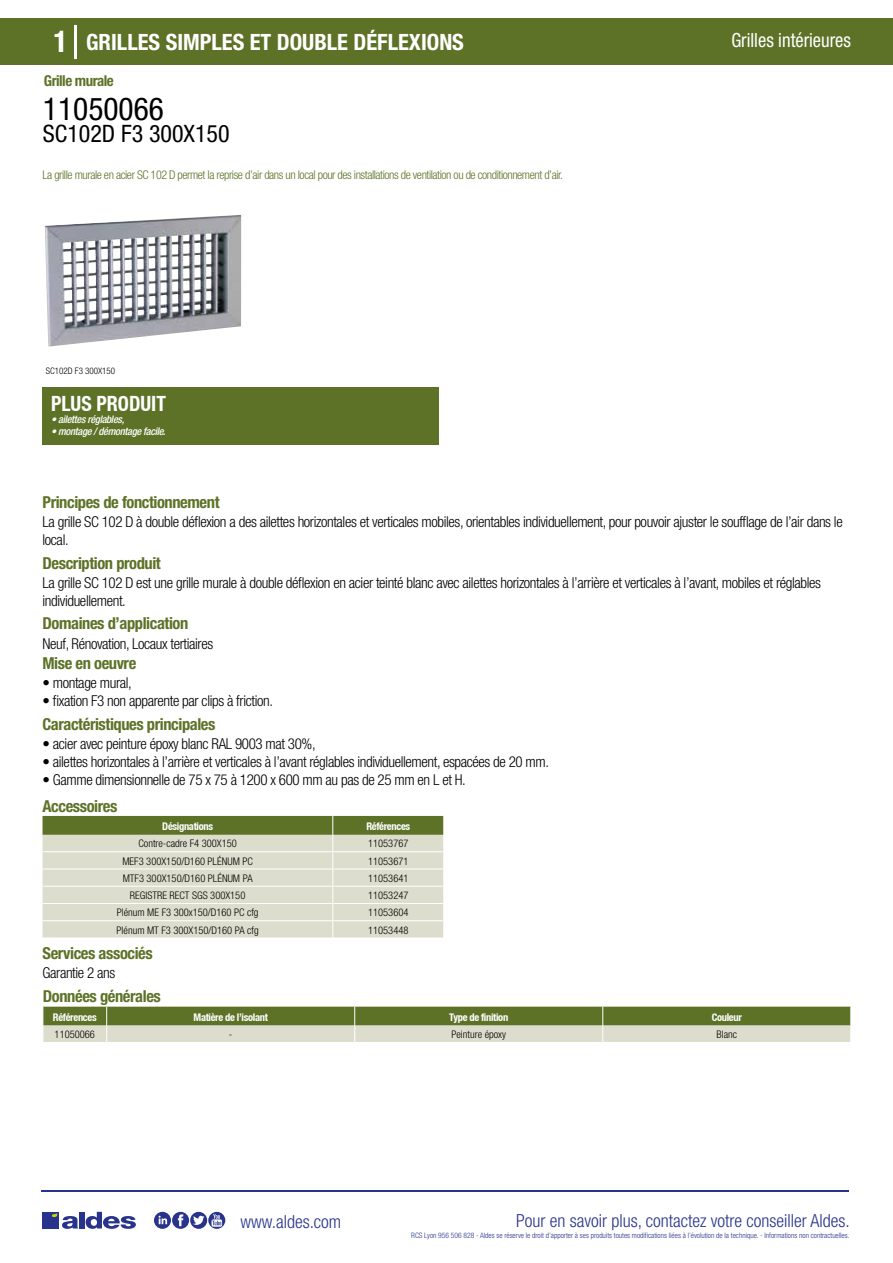
<style>
.page{position:relative;width:893px;height:1263px;background:#fff}
.page>*{position:absolute;margin:0;border:0;box-sizing:border-box;transform-origin:0 0}
.t1{font:condensed 31.5px "Helvetica Neue LT Std";color:#000}
.t2{font:condensed 24px "Helvetica Neue LT Std";color:#000}
.t3{font:700 condensed 22.5px "Helvetica Neue LT Std";color:#fff}
.t4{font:700 condensed 21px "Helvetica Neue";color:#fff;scale:.95 1}
.t5{font:condensed 19.5px "Helvetica Neue LT Std";color:#fff;scale:.95 1}
.t6{font:300 condensed 18px "Helvetica Neue";color:#28348b}
.t7{font:700 condensed 16.5px "Helvetica Neue LT Std";letter-spacing:-.025em;color:#5d7227}
.t8{font:300 condensed 15px/18px "Helvetica Neue LT Std";letter-spacing:-.025em;color:#000}
.t9{font:700 condensed 15px "Helvetica Neue LT Std";letter-spacing:-.035em;color:#5d7227}
.t10{font:300 condensed 12px "Helvetica Neue LT Std";letter-spacing:-.035em;color:#5d7227}
.t11{font:300 condensed 10.5px "Helvetica Neue";color:#000}
.t12{font:700 condensed 10.5px "Helvetica Neue";letter-spacing:-.03em;color:#fff}
.t13{font:italic 500 condensed 10.5px "Helvetica Neue";letter-spacing:-.03em;color:#fff}
.t14{font:300 condensed 9px "Helvetica Neue";color:#000}
.t15{font:300 condensed 7.5px "Helvetica Neue";color:#28348b}
.s1{font-size:30px}
</style>
<div class="page">
<div style="left:0;top:18px;width:893px;height:46px;background:#5d7227"></div>
<div style="left:43px;top:387px;width:396px;height:57px;background:#5d7227"></div>
<hr style="left:74px;top:25px;width:2px;height:33px;background:#fff">
<svg style="left:45px;top:215px;width:197px;height:132px"></svg>
<svg style="left:43px;top:816px;width:401px;height:122px;background:#cbceb6"></svg>
<svg style="left:43px;top:1007px;width:808px;height:35px;background:#9aa577"></svg>
<hr style="left:41px;top:1190px;width:808px;height:1px;background:#28348b">
<svg style="left:154px;top:1212px;width:71px;height:17px"></svg>
<div style="left:42px;top:1212px;width:17px;height:16px;background:#28348b"></div>
<div style="left:79px;top:1212px;width:5px;height:16px;background:#28348b"></div>
<svg style="left:86px;top:1212px;width:50px;height:17px"></svg>
<svg style="left:52px;top:1213px;width:26px;height:16px"></svg>
<h3 class="t3" style="left:54px;top:28px;width:412px"><span class="s1">1</span> GRILLES SIMPLES ET DOUBLE DÉFLEXIONS</h3>
<h3 class="t5" style="left:731px;top:29px;width:127px">Grilles intérieures</h3>
<p class="t9" style="left:44px;top:71px;width:72px">Grille murale</p>
<h1 class="t1" style="left:43px;top:91px;width:122px">11050066</h1>
<h2 class="t2" style="left:43px;top:120px;width:188px">SC102D F3 300X150</h2>
<p class="t10" style="left:43px;top:167px;width:522px">La grille murale en acier SC 102 D permet la reprise d’air dans un local pour des installations de ventilation ou de conditionnement d’air.</p>
<p class="t14" style="left:46px;top:365px;width:71px">SC102D F3 300X150</p>
<p class="t14" style="left:46px;top:365px;width:49px">Grille SC 102D</p>
<h3 class="t4" style="left:51px;top:391px;width:122px">PLUS PRODUIT</h3>
<p class="t13" style="left:51px;top:413px;width:75px">• ailettes réglables,</p>
<p class="t13" style="left:51px;top:425px;width:116px">• montage / démontage facile.</p>
<p class="t7" style="left:43px;top:492px;width:179px">Principes de fonctionnement</p>
<p class="t8" style="left:43px;top:513px;width:802px">La grille SC 102 D à double déflexion a des ailettes horizontales et verticales mobiles, orientables individuellement, pour pouvoir ajuster le soufflage de l’air dans le local.</p>
<p class="t8" style="left:43px;top:573px;width:780px">La grille SC 102 D est une grille murale à double déflexion en acier teinté blanc avec ailettes horizontales à l’arrière et verticales à l’avant, mobiles et réglables individuellement.</p>
<p class="t8" style="left:43px;top:634px;width:172px">Neuf, Rénovation, Locaux tertiaires</p>
<p class="t8" style="left:43px;top:674px;width:91px">• montage mural,</p>
<p class="t8" style="left:43px;top:692px;width:232px">• fixation F3 non apparente par clips à friction.</p>
<p class="t7" style="left:43px;top:553px;width:120px">Description produit</p>
<p class="t7" style="left:43px;top:613px;width:147px">Domaines d’application</p>
<p class="t7" style="left:43px;top:653px;width:95px">Mise en oeuvre</p>
<p class="t7" style="left:43px;top:714px;width:174px">Caractéristiques principales</p>
<p class="t8" style="left:43px;top:734px;width:275px">• acier avec peinture époxy blanc RAL 9003 mat 30%,</p>
<p class="t8" style="left:43px;top:752px;width:508px">• ailettes horizontales à l’arrière et verticales à l’avant réglables individuellement, espacées de 20 mm.</p>
<p class="t8" style="left:43px;top:770px;width:425px">• Gamme dimensionnelle de 75 x 75 à 1200 x 600 mm au pas de 25 mm en L et H.</p>
<p class="t7" style="left:43px;top:796px;width:76px">Accessoires</p>
<p class="t12" style="left:162px;top:820px;width:52px">Désignations</p>
<p class="t12" style="left:366px;top:820px;width:45px">Références</p>
<p class="t11" style="left:138px;top:837px;width:100px">Contre-cadre F4 300X150</p>
<p class="t11" style="left:368px;top:837px;width:42px">11053767</p>
<p class="t11" style="left:122px;top:855px;width:132px">MEF3 300X150/D160 PLÉNUM PC</p>
<p class="t11" style="left:368px;top:855px;width:42px">11053671</p>
<p class="t11" style="left:123px;top:872px;width:131px">MTF3 300X150/D160 PLÉNUM PA</p>
<p class="t11" style="left:368px;top:872px;width:42px">11053641</p>
<p class="t11" style="left:130px;top:889px;width:117px">REGISTRE RECT SGS 300X150</p>
<p class="t11" style="left:368px;top:889px;width:42px">11053247</p>
<p class="t11" style="left:117px;top:906px;width:143px">Plénum ME F3 300x150/D160 PC cfg</p>
<p class="t11" style="left:368px;top:906px;width:42px">11053604</p>
<p class="t11" style="left:117px;top:924px;width:144px">Plénum MT F3 300X150/D160 PA cfg</p>
<p class="t11" style="left:368px;top:924px;width:42px">11053448</p>
<p class="t7" style="left:43px;top:943px;width:112px">Services associés</p>
<p class="t8" style="left:43px;top:963px;width:74px">Garantie 2 ans</p>
<p class="t7" style="left:43px;top:986px;width:119px">Données générales</p>
<p class="t12" style="left:53px;top:1011px;width:45px">Références</p>
<p class="t12" style="left:194px;top:1011px;width:76px">Matière de l’isolant</p>
<p class="t12" style="left:449px;top:1011px;width:60px">Type de finition</p>
<p class="t12" style="left:712px;top:1011px;width:32px">Couleur</p>
<p class="t11" style="left:55px;top:1028px;width:42px">11050066</p>
<p class="t11" style="left:229px;top:1028px;width:5px">-</p>
<p class="t11" style="left:451px;top:1028px;width:56px">Peinture époxy</p>
<p class="t11" style="left:716px;top:1028px;width:22px">Blanc</p>
<p class="t6" style="left:240px;top:1211px;width:102px">www.aldes.com</p>
<p class="t6" style="left:516px;top:1211px;width:335px">Pour en savoir plus, contactez votre conseiller Aldes.</p>
<p class="t15" style="left:411px;top:1230px;width:440px">RCS Lyon 956 506 828 - Aldes se réserve le droit d’apporter à ses produits toutes modifications liées à l’évolution de la technique. - Informations non contractuelles.</p>
</div>
